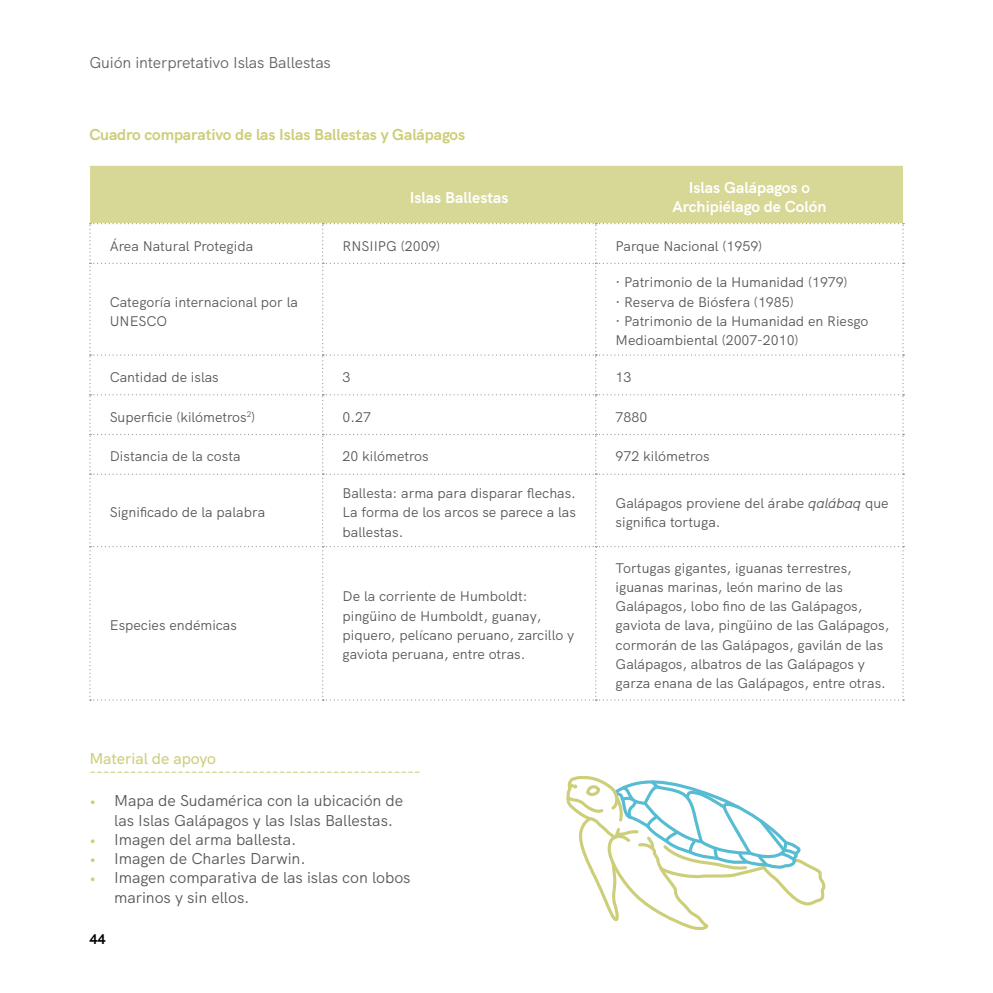
<style>
.page{position:relative;width:993px;height:993px;background:#fff}
.page>*{position:absolute;margin:0;border:0;box-sizing:border-box;transform-origin:0 0}
.t1{font:15.75px/19.2px "HK Grotesk";letter-spacing:-.005em;color:#575756}
.t2{font:500 15.75px/13.5px "HK Grotesk";letter-spacing:-.005em;color:#cdce79}
.t3{font:700 15.75px/19.2px "HK Grotesk";color:#fff;text-align:center}
.t4{font:700 15.75px "HK Grotesk";letter-spacing:-.005em;color:#cdce79}
.t5{font:15.75px "HK Grotesk";letter-spacing:-.01em;color:#646363}
.t6{font:14px/19.2px "HK Grotesk";color:#575756}
.t7{font:700 14px "HK Grotesk";color:#000}
.s1{font-style:italic}
.s2{color:#cdce79}
</style>
<div class="page">
<div style="left:90px;top:166px;width:812px;height:57px;background:#d7d796"></div>
<svg style="left:89px;top:223px;width:814px;height:477px"></svg>
<svg style="left:566px;top:775px;width:259px;height:154px"></svg>
<p class="t5" style="left:89px;top:50px;width:243px">Guión interpretativo Islas Ballestas</p>
<p class="t4" style="left:89px;top:122px;width:377px">Cuadro comparativo de las Islas Ballestas y Galápagos</p>
<p class="t3" style="left:409px;top:186px;width:100px">Islas Ballestas</p>
<p class="t3" style="left:672px;top:176px;width:155px">Islas Galápagos o<br>Archipiélago de Colón</p>
<p class="t6" style="left:110px;top:235px;width:145px">Área Natural Protegida</p>
<p class="t6" style="left:342px;top:235px;width:99px">RNSIIPG (2009)</p>
<p class="t6" style="left:615px;top:235px;width:148px">Parque Nacional (1959)</p>
<p class="t6" style="left:110px;top:291px;width:189px">Categoría internacional por la<br>UNESCO</p>
<p class="t6" style="left:615px;top:271px;width:254px">· Patrimonio de la Humanidad (1979)<br>· Reserva de Biósfera (1985)<br>· Patrimonio de la Humanidad en Riesgo<br>Medioambiental (2007-2010)</p>
<p class="t6" style="left:110px;top:366px;width:110px">Cantidad de islas</p>
<p class="t6" style="left:342px;top:366px;width:9px">3</p>
<p class="t6" style="left:615px;top:366px;width:17px">13</p>
<p class="t6" style="left:110px;top:406px;width:147px">Superficie (kilómetros<sup>2</sup>)</p>
<p class="t6" style="left:342px;top:406px;width:30px">0.27</p>
<p class="t6" style="left:615px;top:406px;width:33px">7880</p>
<p class="t6" style="left:110px;top:445px;width:132px">Distancia de la costa</p>
<p class="t6" style="left:342px;top:445px;width:87px">20 kilómetros</p>
<p class="t6" style="left:615px;top:445px;width:95px">972 kilómetros</p>
<p class="t6" style="left:110px;top:501px;width:157px">Significado de la palabra</p>
<p class="t6" style="left:110px;top:614px;width:129px">Especies endémicas</p>
<p class="t6" style="left:342px;top:482px;width:235px;text-align:justify">Ballesta: arma para disparar flechas.<br>La forma de los arcos se parece a las ballestas.</p>
<p class="t6" style="left:615px;top:492px;width:274px">Galápagos proviene del árabe <span class="s1">qalábaq</span> que significa tortuga.</p>
<p class="t6" style="left:342px;top:585px;width:233px">De la corriente de Humboldt: pingüino de Humboldt, guanay, piquero, pelícano peruano, zarcillo y gaviota peruana, entre otras.</p>
<p class="t6" style="left:615px;top:556px;width:275px">Tortugas gigantes, iguanas terrestres, iguanas marinas, león marino de las Galápagos, lobo fino de las Galápagos, gaviota de lava, pingüino de las Galápagos, cormorán de las Galápagos, gavilán de las Galápagos, albatros de las Galápagos y garza enana de las Galápagos, entre otras.</p>
<p class="t2" style="left:89px;top:749px;width:333px">Material de apoyo -------------------------------------------------</p>
<p class="t1" style="left:114px;top:789px;width:290px;text-indent:-25px"><span class="s2">•</span> Mapa de Sudamérica con la ubicación de las Islas Galápagos y las Islas Ballestas.</p>
<p class="t1" style="left:89px;top:828px;width:208px"><span class="s2">•</span> Imagen del arma ballesta.</p>
<p class="t1" style="left:89px;top:847px;width:218px"><span class="s2">•</span> Imagen de Charles Darwin.</p>
<p class="t1" style="left:114px;top:866px;width:298px;text-indent:-25px"><span class="s2">•</span> Imagen comparativa de las islas con lobos marinos y sin ellos.</p>
<p class="t7" style="left:89px;top:928px;width:18px">44</p>
</div>
